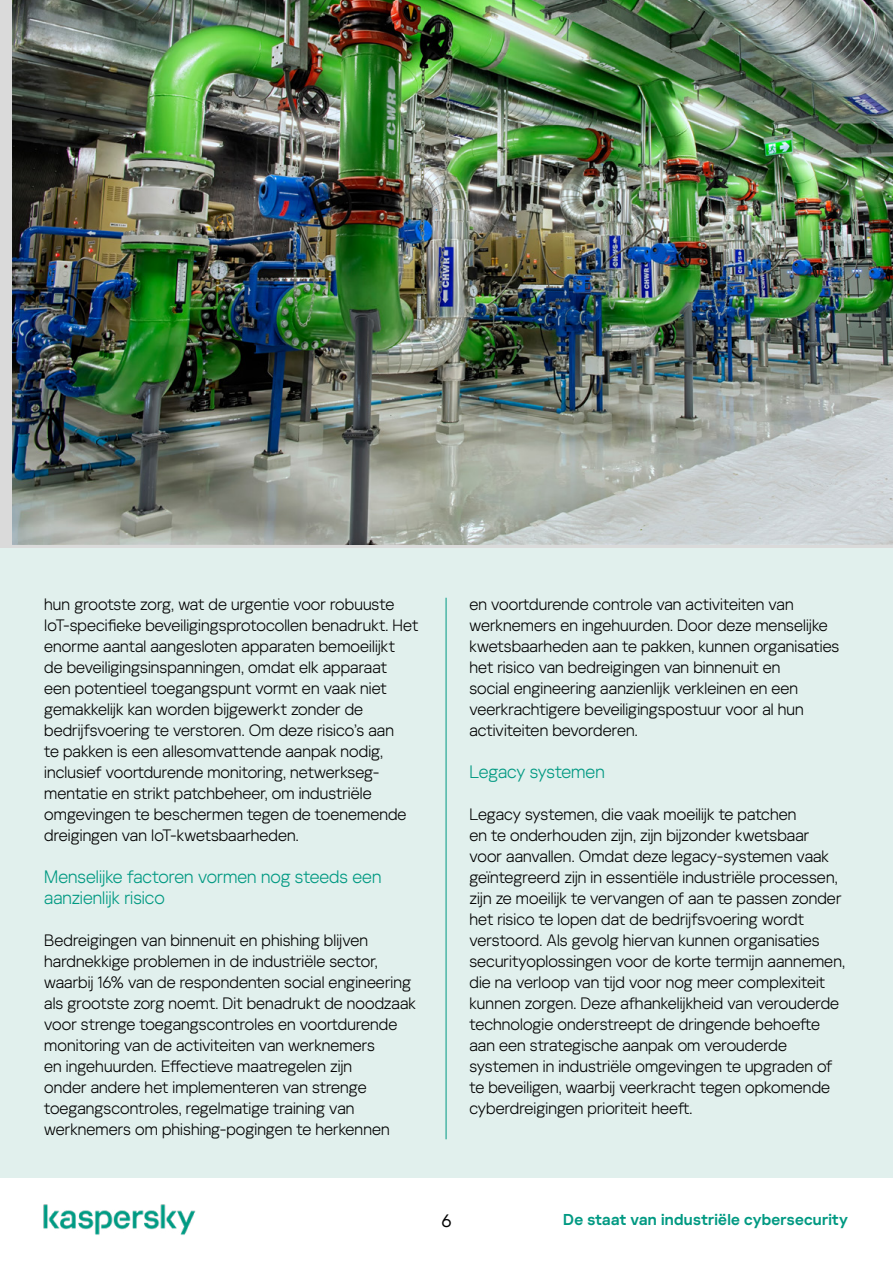
<style>
.page{position:relative;width:893px;height:1263px;background:#fff}
.page>*{position:absolute;margin:0;border:0;box-sizing:border-box;transform-origin:0 0}
.t1{font:300 18px/21px "Kaspersky Sans Display";color:#009982}
.t2{font:18px "Kaspersky Sans Display";color:#000}
.t3{font:300 16.5px/21px "Kaspersky Sans Display";letter-spacing:.005em;color:#000}
.t4{font:600 15.75px "Kaspersky Sans Display";letter-spacing:.02em;color:#009982}
</style>
<div class="page">
<div style="left:0;top:0;width:893px;height:1178px;background:#e1f0ed"></div>
<img style="left:43px;top:1204px;width:153px;height:31px">
<hr style="left:446px;top:598px;width:1px;height:541px;background:#009982">
<img style="left:13px;top:0;width:880px;height:544px">
<p class="t3" style="left:44px;top:593px;width:376px">hun grootste zorg, wat de urgentie voor robuuste IoT-specifieke beveiligingsprotocollen benadrukt. Het enorme aantal aangesloten apparaten bemoeilijkt<br>de beveiligingsinspanningen, omdat elk apparaat<br>een potentieel toegangspunt vormt en vaak niet gemakkelijk kan worden bijgewerkt zonder de bedrijfsvoering te verstoren. Om deze risico’s aan<br>te pakken is een allesomvattende aanpak nodig, inclusief voortdurende monitoring, netwerkseg&shy;mentatie en strikt patchbeheer, om industriële omgevingen te beschermen tegen de toenemende dreigingen van IoT-kwetsbaarheden.</p>
<p class="t1" style="left:44px;top:865px;width:339px">Menselijke factoren vormen nog steeds een aanzienlijk risico</p>
<p class="t3" style="left:44px;top:929px;width:373px">Bedreigingen van binnenuit en phishing blijven hardnekkige problemen in de industriële sector, waarbij 16% van de respondenten social engineering als grootste zorg noemt. Dit benadrukt de noodzaak voor strenge toegangscontroles en voortdurende monitoring van de activiteiten van werknemers<br>en ingehuurden. Effectieve maatregelen zijn<br>onder andere het implementeren van strenge toegangscontroles, regelmatige training van werknemers om phishing-pogingen te herkennen</p>
<p class="t3" style="left:469px;top:593px;width:371px">en voortdurende controle van activiteiten van werknemers en ingehuurden. Door deze menselijke kwetsbaarheden aan te pakken, kunnen organisaties het risico van bedreigingen van binnenuit en<br>social engineering aanzienlijk verkleinen en een veerkrachtigere beveiligingspostuur voor al hun activiteiten bevorderen.</p>
<p class="t1" style="left:469px;top:760px;width:137px">Legacy systemen</p>
<p class="t3" style="left:469px;top:803px;width:377px">Legacy systemen, die vaak moeilijk te patchen<br>en te onderhouden zijn, zijn bijzonder kwetsbaar voor aanvallen. Omdat deze legacy-systemen vaak geïntegreerd zijn in essentiële industriële processen, zijn ze moeilijk te vervangen of aan te passen zonder het risico te lopen dat de bedrijfsvoering wordt verstoord. Als gevolg hiervan kunnen organisaties securityoplossingen voor de korte termijn aannemen, die na verloop van tijd voor nog meer complexiteit kunnen zorgen. Deze afhankelijkheid van verouderde technologie onderstreept de dringende behoefte aan een strategische aanpak om verouderde systemen in industriële omgevingen te upgraden of te beveiligen, waarbij veerkracht tegen opkomende cyberdreigingen prioriteit heeft.</p>
<p class="t2" style="left:441px;top:1207px;width:12px">6</p>
<p class="t4" style="left:563px;top:1208px;width:286px">De staat van industriële cybersecurity</p>
</div>
